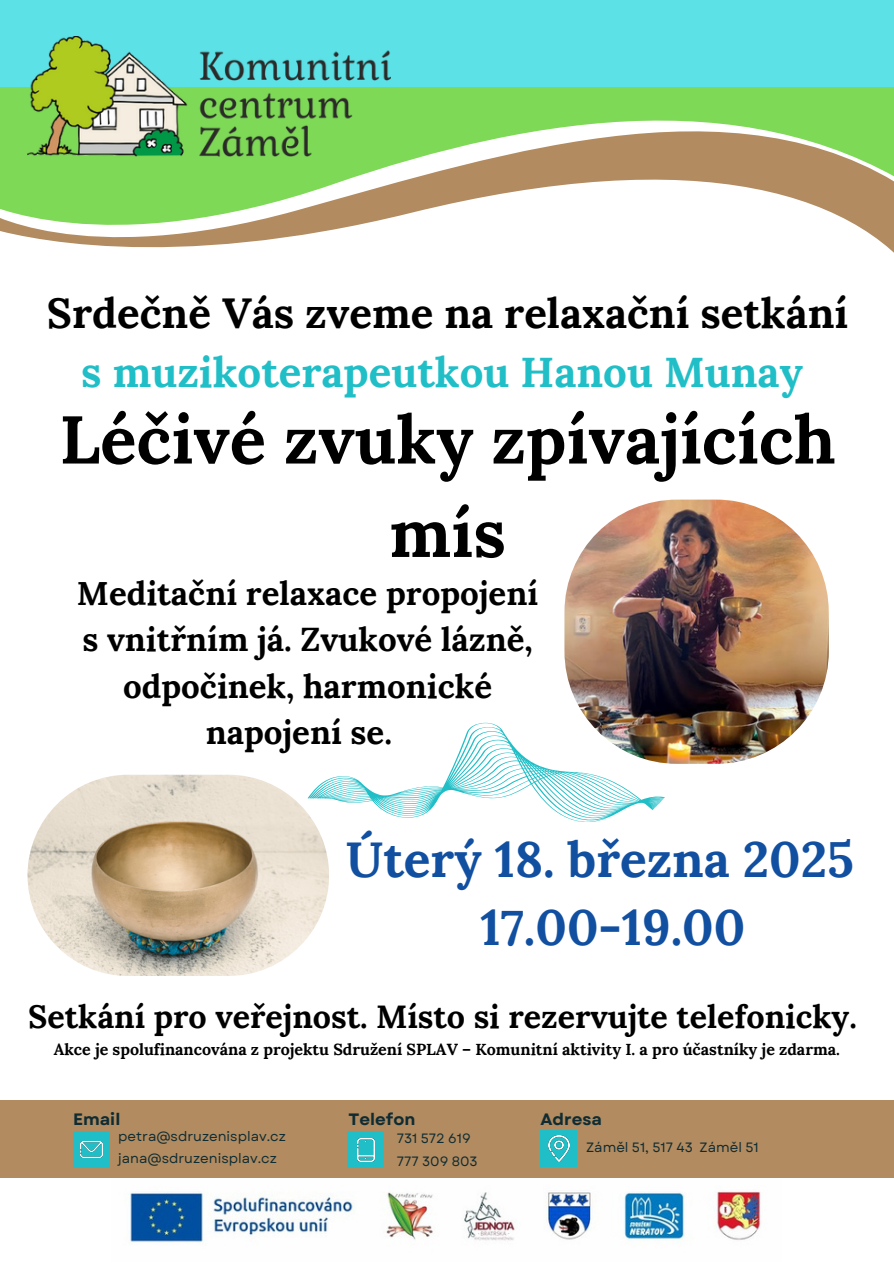
<style>
.page{position:relative;width:894px;height:1264px;background:#fff}
.page>*{position:absolute;margin:0;border:0;box-sizing:border-box;transform-origin:0 0}
.t1{font:700 67.35px/93.3px "Lora";color:#000;text-align:center}
.t2{font:700 49.5px/68.7px "Lora";color:#114fa1;text-align:center}
.t3{font:700 42px/58.5px "Lora";color:#000;text-align:center}
.t4{font:700 33px/46.2px "Lora";color:#000;text-align:center}
.t5{font:700 32.25px "Lora";color:#000}
.t6{font:700 16.5px "Garet";color:#0f2c33}
.t7{font:700 16.05px "Lora";color:#000}
.t8{font:13.5px "Garet";color:#0f2c33}
.s1{color:#20bec6}
</style>
<div class="page">
<div style="left:0;top:0;width:893px;height:174px;background:#5ce1e6"></div>
<div style="left:0;top:1100px;width:893px;height:78px;background:#b28b60"></div>
<svg style="left:0;top:87px;width:893px;height:165px"></svg>
<img style="left:27px;top:36px;width:363px;height:121px">
<div style="left:540px;top:1130px;width:37px;height:36px;background:#20bec6"></div>
<img style="left:548px;top:1135px;width:21px;height:26px">
<div style="left:73px;top:1131px;width:37px;height:36px;background:#20bec6"></div>
<div style="left:347px;top:1131px;width:37px;height:36px;background:#20bec6"></div>
<img style="left:80px;top:1141px;width:23px;height:16px">
<img style="left:357px;top:1138px;width:17px;height:23px">
<img style="left:128px;top:1191px;width:633px;height:53px">
<img style="left:564px;top:499px;width:264px;height:264px;border-radius:112px">
<img style="left:27px;top:774px;width:302px;height:202px;border-radius:101px">
<svg style="left:307px;top:722px;width:357px;height:99px"></svg>
<h5 class="t3" style="left:47px;top:283px;width:802px">Srdečně Vás zveme na relaxační setkání <span class="s1">s muzikoterapeutkou Hanou Munay</span></h5>
<h2 class="t1" style="left:59px;top:392px;width:777px">Léčivé zvuky zpívajících mís</h2>
<p class="t4" style="left:77px;top:570px;width:462px">Meditační relaxace propojení s vnitřním já. Zvukové lázně, odpočinek, harmonické napojení se.</p>
<p class="t2" style="left:345px;top:824px;width:509px">Úterý 18. března 2025<br>17.00-19.00</p>
<h5 class="t5" style="left:28px;top:996px;width:829px">Setkání pro veřejnost. Místo si rezervujte telefonicky.</h5>
<h5 class="t7" style="left:54px;top:1039px;width:787px">Akce je spolufinancována z projektu Sdružení SPLAV – Komunitní aktivity I. a pro účastníky je zdarma.</h5>
<p class="t6" style="left:73px;top:1107px;width:49px">Email</p>
<p class="t6" style="left:540px;top:1107px;width:63px">Adresa</p>
<h1 class="t6" style="left:348px;top:1107px;width:68px">Telefon</h1>
<p class="t8" style="left:118px;top:1126px;width:169px">petra@sdruzenisplav.cz</p>
<h4 class="t8" style="left:118px;top:1148px;width:160px">jana@sdruzenisplav.cz</h4>
<p class="t8" style="left:396px;top:1128px;width:75px">731 572 619</p>
<p class="t8" style="left:396px;top:1151px;width:82px">777 309 803</p>
<h3 class="t8" style="left:586px;top:1137px;width:174px">Záměl 51, 517 43 Záměl 51</h3>
</div>
